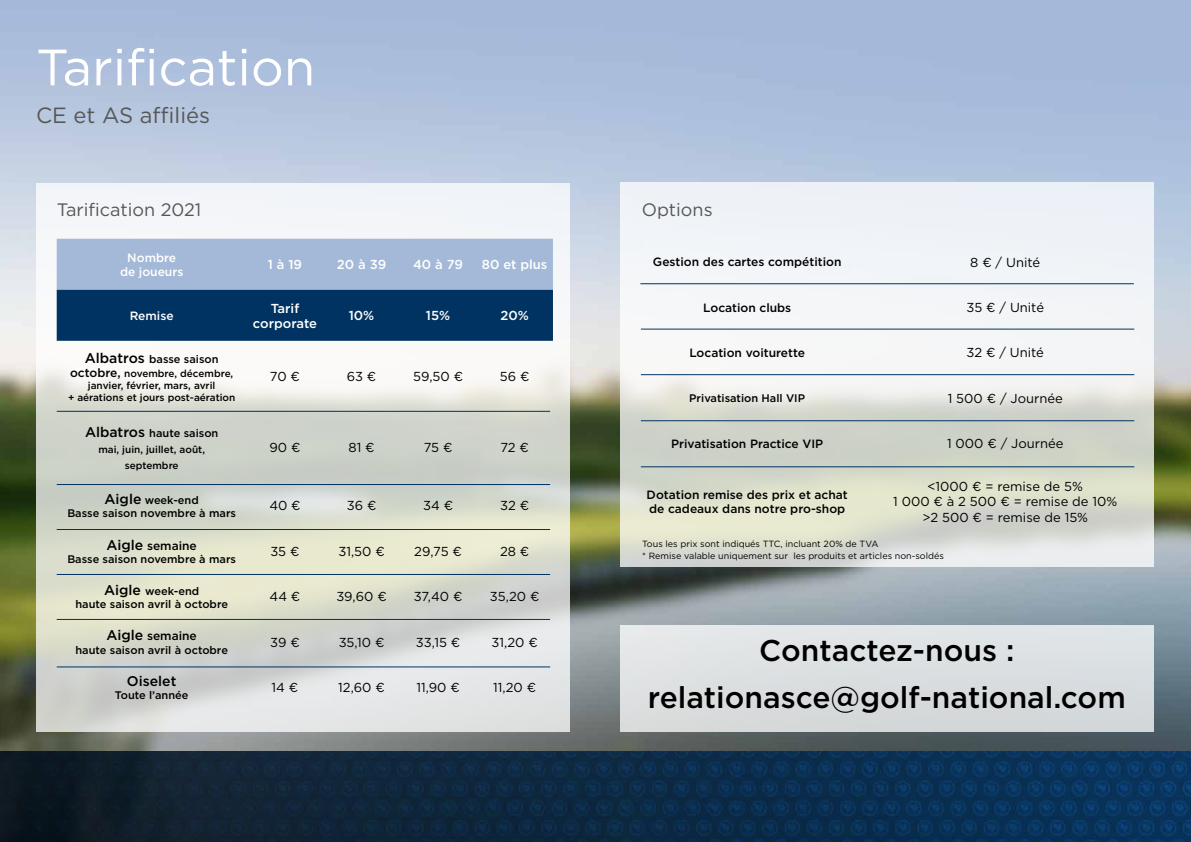
<style>
.page{position:relative;width:1191px;height:842px;background:#fff}
.page>*{position:absolute;margin:0;border:0;box-sizing:border-box;transform-origin:0 0}
.t1{font:51px "Gotham";color:#fff}
.t2{font:500 30px/46.8px "Gotham";color:#000;text-align:center}
.t3{font:22px "Gotham";color:#575756}
.t4{font:18px "Gotham";color:#575756}
.t5{font:500 14px "Gotham";color:#000}
.t6{font:13px/15.6px "Gotham";color:#000;text-align:center}
.t7{font:500 13px/15.6px "Gotham";color:#fff;text-align:center}
.t8{font:500 12px/14.4px "Gotham";color:#000}
.t9{font:500 12px/14.4px "Gotham";color:#fff;text-align:center}
.t10{font:500 11px/13.2px "Gotham";color:#000;text-align:center}
.t11{font:500 10px/12px "Gotham";color:#000;text-align:center}
.t12{font:9px/12px "Gotham";color:#000}
.s1{font-size:14px}
.s2{font-size:12px}
</style>
<div class="page">
<img style="left:0;top:0;width:1191px;height:751px">
<img style="left:0;top:751px;width:1191px;height:91px">
<svg style="left:36px;top:183px;width:534px;height:548px"></svg>
<svg style="left:57px;top:239px;width:496px;height:102px;background:#52769c"></svg>
<hr style="left:57px;top:574px;width:493px;height:1px;background:#003361">
<hr style="left:57px;top:619px;width:493px;height:1px;background:#003361">
<hr style="left:57px;top:667px;width:493px;height:1px;background:#003361">
<hr style="left:57px;top:529px;width:493px;height:1px;background:#003361">
<hr style="left:57px;top:484px;width:493px;height:1px;background:#003361">
<hr style="left:57px;top:411px;width:493px;height:1px;background:#003361">
<svg style="left:620px;top:183px;width:534px;height:384px;fill:#edf1f5"></svg>
<div style="left:620px;top:625px;width:534px;height:106px;background:#dbdfe1"></div>
<hr style="left:641px;top:374px;width:493px;height:1px;background:#003361">
<hr style="left:640px;top:283px;width:493px;height:1px;background:#003361">
<hr style="left:641px;top:329px;width:493px;height:1px;background:#003361">
<hr style="left:641px;top:420px;width:493px;height:1px;background:#003361">
<hr style="left:641px;top:467px;width:493px;height:1px;background:#003361">
<h1 class="t1" style="left:36px;top:35px;width:281px">Tarification</h1>
<h3 class="t3" style="left:36px;top:101px;width:176px">CE et AS affiliés</h3>
<h3 class="t4" style="left:57px;top:198px;width:146px">Tarification 2021</h3>
<h3 class="t4" style="left:641px;top:198px;width:72px">Options</h3>
<p class="t9" style="left:120px;top:250px;width:65px">Nombre de joueurs</p>
<p class="t7" style="left:268px;top:257px;width:36px">1 à 19</p>
<p class="t7" style="left:337px;top:257px;width:51px">20 à 39</p>
<p class="t7" style="left:413px;top:257px;width:51px">40 à 79</p>
<p class="t7" style="left:482px;top:257px;width:67px">80 et plus</p>
<p class="t9" style="left:130px;top:308px;width:45px">Remise</p>
<p class="t7" style="left:253px;top:300px;width:66px">Tarif corporate</p>
<p class="t7" style="left:349px;top:308px;width:27px">10%</p>
<p class="t7" style="left:426px;top:308px;width:26px">15%</p>
<p class="t7" style="left:500px;top:308px;width:30px">20%</p>
<p class="t10" style="left:85px;top:352px;width:135px"><span class="s1">Albatros</span> basse saison</p>
<p class="t11" style="left:68px;top:367px;width:169px"><span class="s2">octobre,</span> novembre, décembre, janvier, février, mars, avril<br>+ aérations et jours post-aération</p>
<p class="t6" style="left:270px;top:369px;width:32px">70 €</p>
<p class="t6" style="left:347px;top:369px;width:31px">63 €</p>
<p class="t6" style="left:413px;top:369px;width:51px">59,50 €</p>
<p class="t6" style="left:500px;top:369px;width:31px">56 €</p>
<p class="t10" style="left:85px;top:426px;width:135px"><span class="s1">Albatros</span> haute saison</p>
<p class="t11" style="left:98px;top:441px;width:108px;line-height:16px">mai, juin, juillet, août, septembre</p>
<p class="t6" style="left:269px;top:440px;width:32px">90 €</p>
<p class="t6" style="left:348px;top:440px;width:28px">81 €</p>
<p class="t6" style="left:424px;top:440px;width:30px">75 €</p>
<p class="t6" style="left:500px;top:440px;width:30px">72 €</p>
<p class="t10" style="left:67px;top:494px;width:170px"><span class="s1">Aigle</span> week-end<br>Basse saison novembre à mars</p>
<p class="t6" style="left:269px;top:498px;width:33px">40 €</p>
<p class="t6" style="left:347px;top:498px;width:31px">36 €</p>
<p class="t6" style="left:423px;top:498px;width:31px">34 €</p>
<p class="t6" style="left:500px;top:498px;width:31px">32 €</p>
<p class="t8" style="left:106px;top:538px;width:92px"><span class="s1">Aigle</span> semaine</p>
<p class="t10" style="left:67px;top:552px;width:170px">Basse saison novembre à mars</p>
<p class="t6" style="left:270px;top:543px;width:31px">35 €</p>
<p class="t6" style="left:338px;top:543px;width:48px">31,50 €</p>
<p class="t6" style="left:414px;top:543px;width:49px">29,75 €</p>
<p class="t6" style="left:500px;top:543px;width:31px">28 €</p>
<p class="t10" style="left:75px;top:584px;width:154px"><span class="s1">Aigle</span> week-end<br>haute saison avril à octobre</p>
<p class="t6" style="left:270px;top:588px;width:32px">44 €</p>
<p class="t6" style="left:336px;top:588px;width:52px">39,60 €</p>
<p class="t6" style="left:414px;top:588px;width:50px">37,40 €</p>
<p class="t6" style="left:490px;top:588px;width:51px">35,20 €</p>
<p class="t8" style="left:106px;top:629px;width:92px"><span class="s1">Aigle</span> semaine</p>
<p class="t10" style="left:75px;top:643px;width:154px">haute saison avril à octobre</p>
<p class="t6" style="left:270px;top:634px;width:31px">39 €</p>
<p class="t6" style="left:339px;top:634px;width:47px">35,10 €</p>
<p class="t6" style="left:416px;top:634px;width:46px">33,15 €</p>
<p class="t6" style="left:491px;top:634px;width:48px">31,20 €</p>
<p class="t5" style="left:127px;top:671px;width:51px">Oiselet</p>
<p class="t10" style="left:115px;top:688px;width:75px">Toute l’année</p>
<p class="t6" style="left:272px;top:679px;width:28px">14 €</p>
<p class="t6" style="left:338px;top:679px;width:48px">12,60 €</p>
<p class="t6" style="left:416px;top:679px;width:45px">11,90 €</p>
<p class="t6" style="left:493px;top:679px;width:44px">11,20 €</p>
<p class="t8" style="left:653px;top:255px;width:190px">Gestion des cartes compétition</p>
<p class="t6" style="left:970px;top:254px;width:71px">8 € / Unité</p>
<p class="t8" style="left:703px;top:300px;width:90px">Location clubs</p>
<p class="t6" style="left:966px;top:299px;width:79px">35 € / Unité</p>
<p class="t8" style="left:689px;top:345px;width:117px">Location voiturette</p>
<p class="t6" style="left:966px;top:345px;width:79px">32 € / Unité</p>
<p class="t10" style="left:689px;top:391px;width:117px">Privatisation Hall VIP</p>
<p class="t6" style="left:947px;top:390px;width:117px">1 500 € / Journée</p>
<p class="t8" style="left:671px;top:436px;width:154px">Privatisation Practice VIP</p>
<p class="t6" style="left:947px;top:435px;width:118px">1 000 € / Journée</p>
<p class="t8" style="left:646px;top:487px;width:203px">Dotation remise des prix et achat de cadeaux dans notre pro-shop</p>
<p class="t6" style="left:893px;top:478px;width:225px">&lt;1000 € = remise de 5%<br>1 000 € à 2 500 € = remise de 10% &gt;2 500 € = remise de 15%</p>
<p class="t12" style="left:642px;top:537px;width:303px">Tous les prix sont indiqués TTC, incluant 20% de TVA<br>* Remise valable uniquement sur les produits et articles non-soldés</p>
<h2 class="t2" style="left:648px;top:627px;width:479px">Contactez-nous : relationasce@golf-national.com</h2>
</div>
